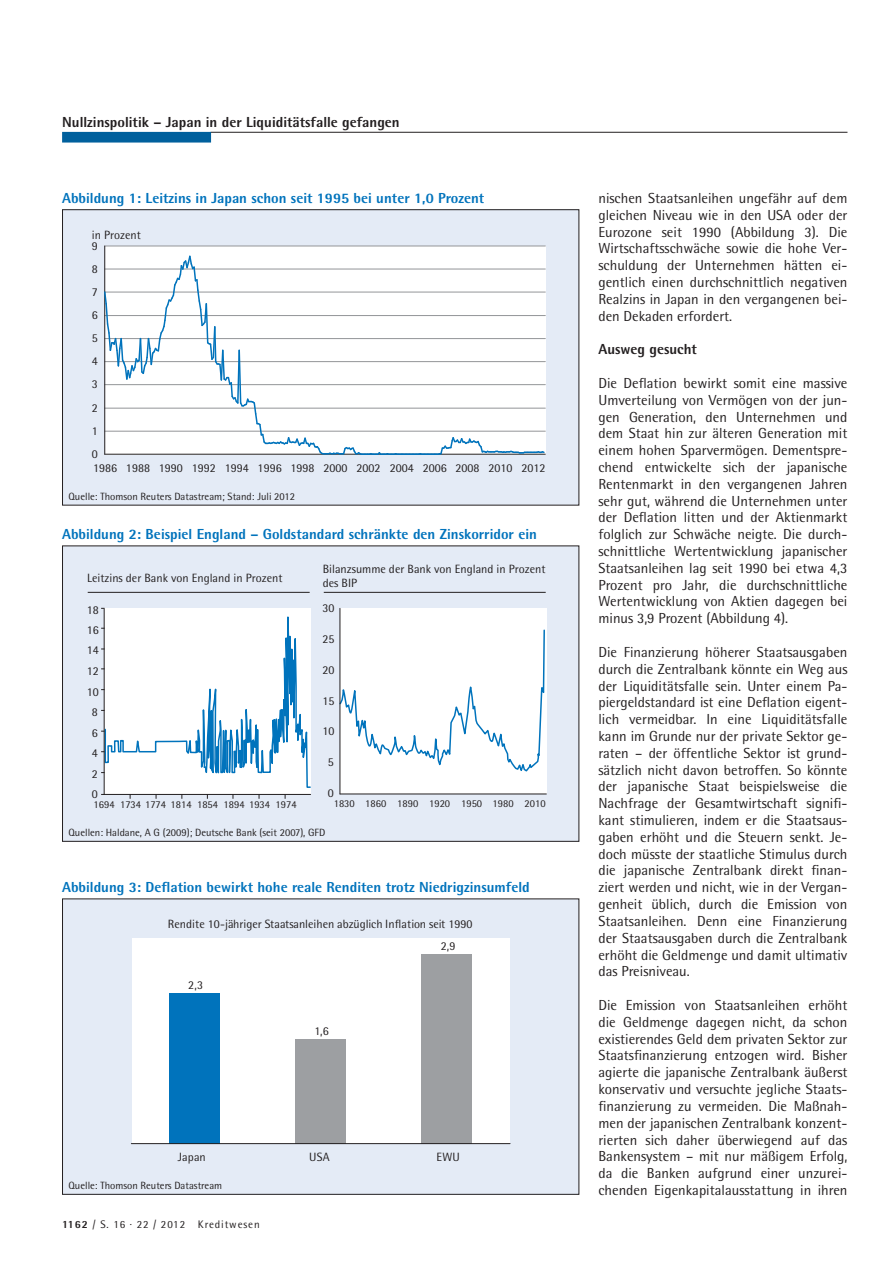
<style>
.page{position:relative;width:893px;height:1275px;background:#fff}
.page>*{position:absolute;margin:0;border:0;box-sizing:border-box;transform-origin:0 0}
.t1{font:14.55px/16.8px "Rotis Semi Sans";color:#231f20;text-align:justify}
.t2{font:800 14.55px "Rotis Semi Sans";color:#0073bc}
.t3{font:800 14.55px "Rotis Semi Sans";color:#231f20}
.t4{font:12px/13.5px "Rotis Semi Sans";color:#231f20}
.t5{font:10.95px "Rotis Semi Sans";letter-spacing:.08em;color:#231f20}
.t6{font:10.5px "Rotis Semi Sans";color:#231f20}
.s1{font-weight:800}
</style>
<div class="page">
<hr style="left:210px;top:132px;width:637px;height:1px;background:#231f20">
<div style="left:63px;top:133px;width:147px;height:9px;background:#00609d"></div>
<div style="left:62px;top:132px;width:149px;height:10px;border:2px solid #00609d"></div>
<div style="left:62px;top:210px;width:516px;height:295px;background:#e4ebf6"></div>
<div style="left:105px;top:246px;width:440px;height:208px;background:#fff"></div>
<hr style="left:105px;top:245px;width:440px;height:1px;background:#939598">
<hr style="left:104px;top:246px;width:1px;height:208px;background:#231f20">
<svg style="left:104px;top:254px;width:441px;height:201px"></svg>
<div style="left:62px;top:209px;width:517px;height:296px;border:1px solid #231f20"></div>
<div style="left:62px;top:546px;width:516px;height:295px;background:#e4ebf6"></div>
<div style="left:340px;top:608px;width:206px;height:186px;background:#fff"></div>
<svg style="left:104px;top:591px;width:207px;height:208px;background:#e1eef6"></svg>
<svg style="left:340px;top:628px;width:205px;height:147px"></svg>
<hr style="left:88px;top:592px;width:221px;height:1px;background:#231f20">
<hr style="left:323px;top:592px;width:222px;height:1px;background:#231f20">
<hr style="left:339px;top:608px;width:1px;height:186px;background:#231f20">
<hr style="left:340px;top:793px;width:206px;height:1px;background:#231f20">
<hr style="left:104px;top:609px;width:1px;height:185px;background:#231f20">
<hr style="left:104px;top:794px;width:206px;height:1px;background:#231f20">
<div style="left:62px;top:898px;width:516px;height:296px;background:#e4ebf6"></div>
<div style="left:132px;top:937px;width:378px;height:206px;background:#fff"></div>
<div style="left:169px;top:993px;width:50px;height:150px;background:#0073bc"></div>
<div style="left:295px;top:1038px;width:50px;height:105px;background:#9d9fa2"></div>
<div style="left:421px;top:953px;width:51px;height:190px;background:#9d9fa2"></div>
<hr style="left:131px;top:1143px;width:379px;height:1px;background:#231f20">
<p class="t3" style="left:62px;top:112px;width:339px">Nullzinspolitik – Japan in der Liquiditätsfalle gefangen</p>
<p class="t2" style="left:62px;top:189px;width:423px">Abbildung 1: Leitzins in Japan schon seit 1995 bei unter 1,0 Prozent</p>
<p class="t4" style="left:92px;top:227px;width:50px">in Prozent</p>
<p class="t4" style="left:92px;top:239px;width:8px">9</p>
<p class="t4" style="left:92px;top:262px;width:8px">8</p>
<p class="t4" style="left:92px;top:285px;width:8px">7</p>
<p class="t4" style="left:92px;top:308px;width:8px">6</p>
<p class="t4" style="left:92px;top:331px;width:8px">5</p>
<p class="t4" style="left:92px;top:354px;width:8px">4</p>
<p class="t4" style="left:92px;top:377px;width:8px">3</p>
<p class="t4" style="left:92px;top:401px;width:8px">2</p>
<p class="t4" style="left:92px;top:424px;width:8px">1</p>
<p class="t4" style="left:92px;top:447px;width:8px">0</p>
<p class="t4" style="left:93px;top:461px;width:453px">1986 1988 1990 1992 1994 1996 1998 2000 2002 2004 2006 2008 2010 2012</p>
<p class="t6" style="left:68px;top:490px;width:228px">Quelle: Thomson Reuters Datastream; Stand: Juli 2012</p>
<p class="t2" style="left:62px;top:525px;width:476px">Abbildung 2: Beispiel England – Goldstandard schränkte den Zinskorridor ein</p>
<p class="t4" style="left:87px;top:571px;width:197px">Leitzins der Bank von England in Prozent</p>
<p class="t4" style="left:323px;top:562px;width:224px">Bilanzsumme der Bank von England in Prozent des BIP</p>
<p class="t4" style="left:87px;top:602px;width:14px">18</p>
<p class="t4" style="left:87px;top:623px;width:14px">16</p>
<p class="t4" style="left:87px;top:643px;width:14px">14</p>
<p class="t4" style="left:87px;top:664px;width:14px">12</p>
<p class="t4" style="left:87px;top:685px;width:14px">10</p>
<p class="t4" style="left:92px;top:705px;width:8px">8</p>
<p class="t4" style="left:92px;top:725px;width:8px">6</p>
<p class="t4" style="left:92px;top:746px;width:8px">4</p>
<p class="t4" style="left:92px;top:766px;width:8px">2</p>
<p class="t4" style="left:92px;top:787px;width:8px">0</p>
<p class="t6" style="left:94px;top:798px;width:204px">1694 1734 1774 1814 1854 1894 1934 1974</p>
<p class="t4" style="left:322px;top:600px;width:14px">30</p>
<p class="t4" style="left:322px;top:631px;width:14px">25</p>
<p class="t4" style="left:322px;top:662px;width:14px">20</p>
<p class="t4" style="left:322px;top:693px;width:14px">15</p>
<p class="t4" style="left:322px;top:724px;width:14px">10</p>
<p class="t4" style="left:327px;top:755px;width:8px">5</p>
<p class="t4" style="left:327px;top:786px;width:8px">0</p>
<p class="t6" style="left:333px;top:797px;width:213px">1830 1860 1890 1920 1950 1980 2010</p>
<p class="t6" style="left:68px;top:826px;width:258px">Quellen: Haldane, A G (2009); Deutsche Bank (seit 2007), GFD</p>
<p class="t2" style="left:62px;top:878px;width:469px">Abbildung 3: Deflation bewirkt hohe reale Renditen trotz Niedrigzinsumfeld</p>
<p class="t4" style="left:168px;top:916px;width:306px">Rendite 10-jähriger Staatsanleihen abzüglich Inflation seit 1990</p>
<p class="t4" style="left:188px;top:978px;width:17px">2,3</p>
<p class="t4" style="left:314px;top:1023px;width:16px">1,6</p>
<p class="t4" style="left:440px;top:938px;width:16px">2,9</p>
<p class="t4" style="left:178px;top:1150px;width:29px">Japan</p>
<p class="t4" style="left:309px;top:1150px;width:22px">USA</p>
<p class="t4" style="left:436px;top:1150px;width:25px">EWU</p>
<p class="t6" style="left:68px;top:1179px;width:155px">Quelle: Thomson Reuters Datastream</p>
<p class="t5" style="left:62px;top:1218px;width:199px"><span class="s1">1162</span> / S. 16 · 22 / 2012 Kreditwesen</p>
<p class="t1" style="left:598px;top:189px;width:250px">nischen Staatsanleihen ungefähr auf dem gleichen Niveau wie in den USA oder der Eurozone seit 1990 (Abbildung 3). Die Wirtschaftsschwäche sowie die hohe Ver&shy;schuldung der Unternehmen hätten ei&shy;gentlich einen durchschnittlich negativen Realzins in Japan in den vergangenen bei&shy;den Dekaden erfordert.</p>
<p class="t3" style="left:598px;top:340px;width:100px">Ausweg gesucht</p>
<p class="t1" style="left:598px;top:374px;width:250px">Die Deflation bewirkt somit eine massive Umverteilung von Vermögen von der jun&shy;gen Generation, den Unternehmen und dem Staat hin zur älteren Generation mit einem hohen Sparvermögen. Dementspre&shy;chend entwickelte sich der japanische Rentenmarkt in den vergangenen Jahren sehr gut, während die Unternehmen unter der Deflation litten und der Aktienmarkt folglich zur Schwäche neigte. Die durch&shy;schnittliche Wertentwicklung japanischer Staatsanleihen lag seit 1990 bei etwa 4,3<br>Prozent pro Jahr, die durchschnittliche Wertentwicklung von Aktien dagegen bei minus 3,9 Prozent (Abbildung 4).</p>
<p class="t1" style="left:598px;top:643px;width:250px">Die Finanzierung höherer Staatsausgaben durch die Zentralbank könnte ein Weg aus der Liquiditätsfalle sein. Unter einem Pa&shy;piergeldstandard ist eine Deflation eigent&shy;lich vermeidbar. In eine Liquiditätsfalle kann im Grunde nur der private Sektor ge&shy;raten – der öffentliche Sektor ist grund&shy;sätzlich nicht davon betroffen. So könnte der japanische Staat beispielsweise die Nachfrage der Gesamtwirtschaft signifi&shy;kant stimulieren, indem er die Staatsaus&shy;gaben erhöht und die Steuern senkt. Je&shy;doch müsste der staatliche Stimulus durch die japanische Zentralbank direkt finan&shy;ziert werden und nicht, wie in der Vergan&shy;genheit üblich, durch die Emission von Staatsanleihen. Denn eine Finanzierung der Staatsausgaben durch die Zentralbank erhöht die Geldmenge und damit ultimativ das Preisniveau.</p>
<p class="t1" style="left:598px;top:996px;width:250px">Die Emission von Staatsanleihen erhöht die Geldmenge dagegen nicht, da schon existierendes Geld dem privaten Sektor zur Staatsfinanzierung entzogen wird. Bisher agierte die japanische Zentralbank äußerst konservativ und versuchte jegliche Staats&shy;finanzierung zu vermeiden. Die Maßnah&shy;men der japanischen Zentralbank konzent&shy;rierten sich daher überwiegend auf das Bankensystem – mit nur mäßigem Erfolg, da die Banken aufgrund einer unzurei&shy;chenden Eigenkapitalausstattung in ihren</p>
</div>
